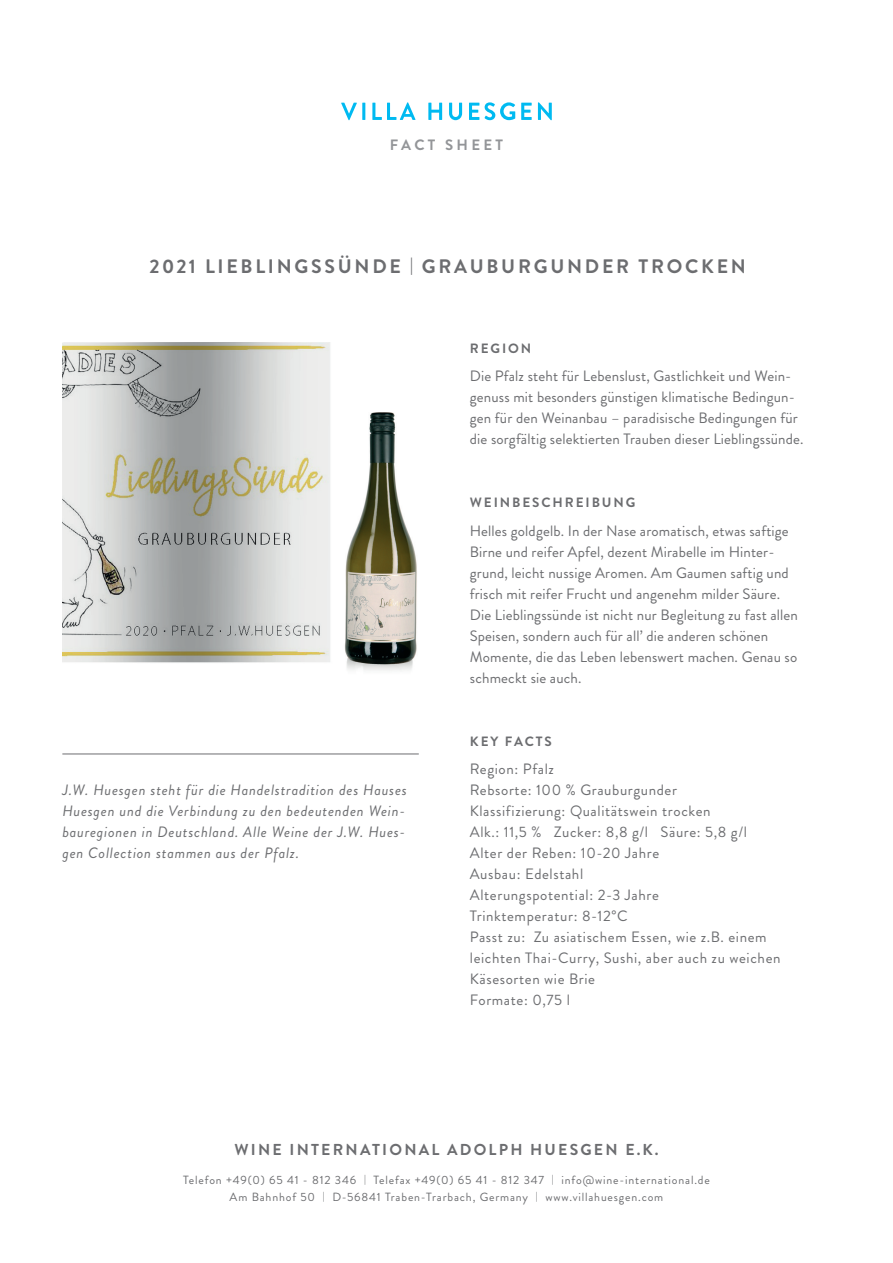
<style>
.page{position:relative;width:893px;height:1263px;background:#fff}
.page>*{position:absolute;margin:0;border:0;box-sizing:border-box;transform-origin:0 0}
.t1{font:700 19.5px "Brandon Grotesque";letter-spacing:.14em;color:#6c6d70}
.t2{font:700 15.9px "Brandon Grotesque";letter-spacing:.14em;color:#6c6d70}
.t3{font:15px/21px "Brandon Grotesque";letter-spacing:.01em;color:#6c6d70}
.t4{font:15px/21px "Brandon Grotesque";letter-spacing:.04em;color:#6c6d70}
.t5{font:italic 15px/21px "Brandon Grotesque";letter-spacing:.05em;color:#6c6d70;text-align:justify}
.t6{font:700 15px "Brandon Grotesque";letter-spacing:.22em;color:#939598}
.t7{font:700 13.5px "Brandon Grotesque";letter-spacing:.14em;color:#6c6d70}
.t8{font:11.85px/17.4px "Brandon Grotesque";letter-spacing:.07em;color:#6c6d70;text-align:center}
.s1{font-size:16.5px}
.s2{font-size:9.45px}
</style>
<div class="page">
<svg style="left:341px;top:102px;width:211px;height:18px"></svg>
<img style="left:62px;top:342px;width:355px;height:329px">
<hr style="left:62px;top:754px;width:357px;height:1px;background:#6c6d70">
<p class="t6" style="left:390px;top:134px;width:115px">FACT SHEET</p>
<h1 class="t1" style="left:150px;top:253px;width:598px">2021 LIEBLINGSSÜNDE <span class="s1">|</span> GRAUBURGUNDER TROCKEN</h1>
<p class="t7" style="left:470px;top:339px;width:63px">REGION</p>
<p class="t3" style="left:470px;top:366px;width:335px">Die Pfalz steht für Lebenslust, Gastlichkeit und Wein&shy;genuss mit besonders günstigen klimatische Bedingun&shy;gen für den Weinanbau – paradisische Bedingungen für die sorgfältig selektierten Trauben dieser Lieblingssünde.</p>
<p class="t5" style="left:62px;top:780px;width:346px">J.W. Huesgen steht für die Handelstradition des Hauses Huesgen und die Verbindung zu den bedeutenden Wein&shy;bauregionen in Deutschland. Alle Weine der J.W. Hues&shy;gen Collection stammen aus der Pfalz.</p>
<p class="t7" style="left:470px;top:493px;width:167px">WEINBESCHREIBUNG</p>
<p class="t3" style="left:470px;top:520px;width:330px">Helles goldgelb. In der Nase aromatisch, etwas saftige Birne und reifer Apfel, dezent Mirabelle im Hinter&shy;grund, leicht nussige Aromen. Am Gaumen saftig und frisch mit reifer Frucht und angenehm milder Säure.<br>Die Lieblingssünde ist nicht nur Begleitung zu fast allen Speisen, sondern auch für all’ die anderen schönen Momente, die das Leben lebenswert machen. Genau so schmeckt sie auch.</p>
<p class="t7" style="left:470px;top:732px;width:83px">KEY FACTS</p>
<p class="t4" style="left:470px;top:759px;width:312px">Region: Pfalz<br>Rebsorte: 100 % Grauburgunder<br>Klassifizierung: Qualitätswein trocken<br>Alk.: 11,5 % Zucker: 8,8 g/l Säure: 5,8 g/l<br>Alter der Reben: 10-20 Jahre<br>Ausbau: Edelstahl<br>Alterungspotential: 2-3 Jahre<br>Trinktemperatur: 8-12°C<br>Passt zu: Zu asiatischem Essen, wie z.B. einem leichten Thai-Curry, Sushi, aber auch zu weichen<br>Käsesorten wie Brie<br>Formate: 0,75 l</p>
<p class="t2" style="left:235px;top:1138px;width:425px">WINE INTERNATIONAL ADOLPH HUESGEN E.K.</p>
<p class="t8" style="left:183px;top:1171px;width:528px">Telefon +49(0) 65 41 - 812 346 <span class="s2">|</span> Telefax +49(0) 65 41 - 812 347 <span class="s2">|</span> info@wine-international.de<br>Am Bahnhof 50 <span class="s2">|</span> D-56841 Traben-Trarbach, Germany <span class="s2">|</span> www.villahuesgen.com</p>
</div>
